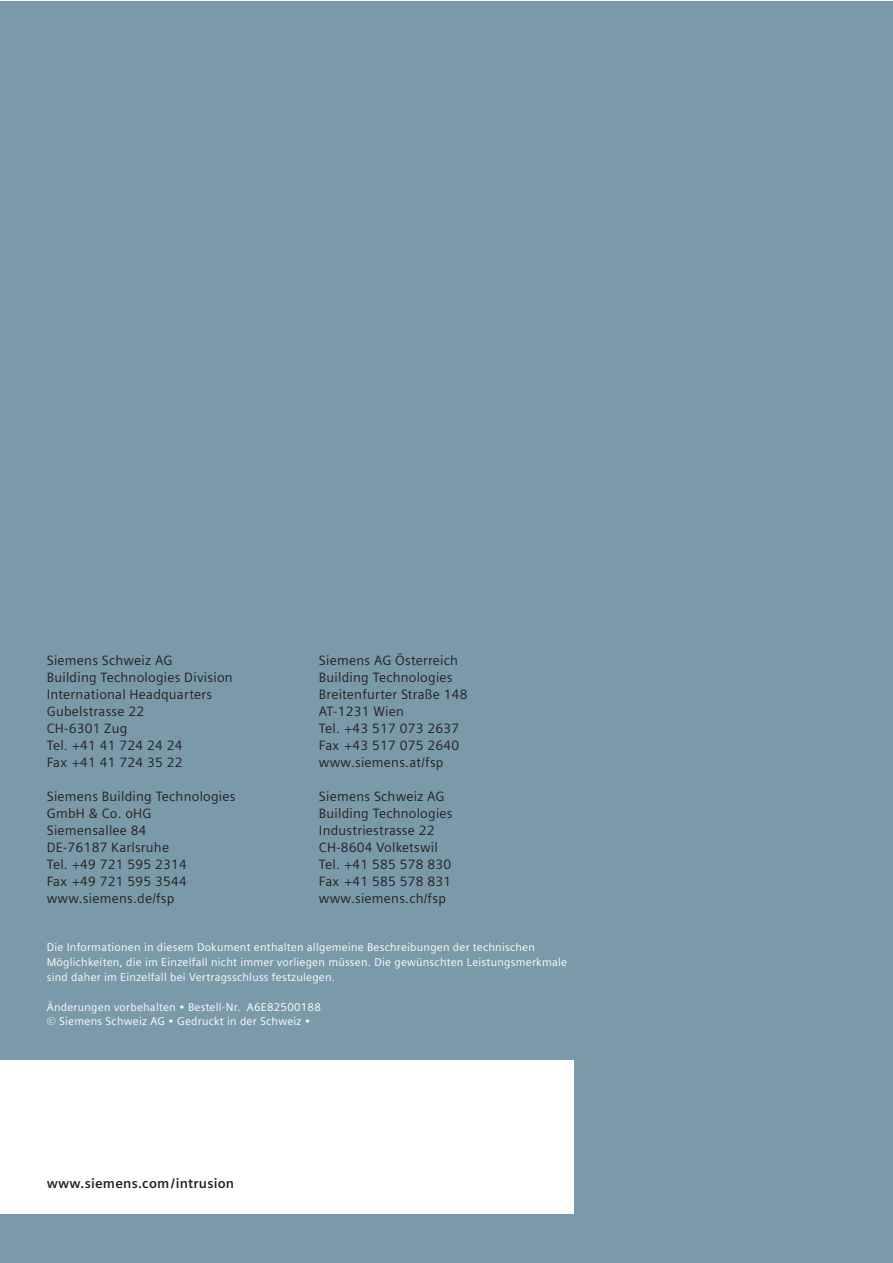
<style>
.page{position:relative;width:893px;height:1263px;background:#fff}
.page>*{position:absolute;margin:0;border:0;box-sizing:border-box;transform-origin:0 0}
.t1{font:13.5px/17px "Siemens Sans OT";letter-spacing:.015em;color:#231f20}
.t2{font:700 13.5px "Siemens Sans OT";letter-spacing:.015em;color:#231f20}
.t3{font:11.25px/14.9px "Siemens Sans OT";letter-spacing:.025em;color:#fff}
</style>
<div class="page">
<div style="left:0;top:1px;width:892px;height:1262px;background:#7b9aa9"></div>
<div style="left:0;top:1060px;width:574px;height:153px;background:#fff"></div>
<p class="t1" style="left:47px;top:653px;width:187px">Siemens Schweiz AG<br>Building Technologies Division<br>International Headquarters<br>Gubelstrasse 22<br>CH-6301 Zug<br>Tel. +41 41 724 24 24<br>Fax +41 41 724 35 22</p>
<p class="t1" style="left:47px;top:789px;width:190px">Siemens Building Technologies<br>GmbH &amp; Co. oHG<br>Siemensallee 84<br>DE-76187 Karlsruhe<br>Tel. +49 721 595 2314<br>Fax +49 721 595 3544 www.siemens.de/fsp</p>
<p class="t1" style="left:319px;top:653px;width:150px">Siemens AG Österreich<br>Building Technologies<br>Breitenfurter Straße 148<br>AT-1231 Wien<br>Tel. +43 517 073 2637<br>Fax +43 517 075 2640 www.siemens.at/fsp</p>
<p class="t1" style="left:319px;top:789px;width:135px">Siemens Schweiz AG<br>Building Technologies<br>Industriestrasse 22<br>CH-8604 Volketswil<br>Tel. +41 585 578 830<br>Fax +41 585 578 831 www.siemens.ch/fsp</p>
<p class="t3" style="left:47px;top:941px;width:522px">Die Informationen in diesem Dokument enthalten allgemeine Beschreibungen der technischen<br>Möglichkeiten, die im Einzelfall nicht immer vorliegen müssen. Die gewünschten Leistungsmerkmale sind daher im Einzelfall bei Vertragsschluss festzulegen.</p>
<p class="t3" style="left:47px;top:1000px;width:276px">Änderungen vorbehalten • Bestell-Nr. A6E82500188 © Siemens Schweiz AG • Gedruckt in der Schweiz •</p>
<p class="t2" style="left:47px;top:1178px;width:189px">www.siemens.com /intrusion</p>
</div>
